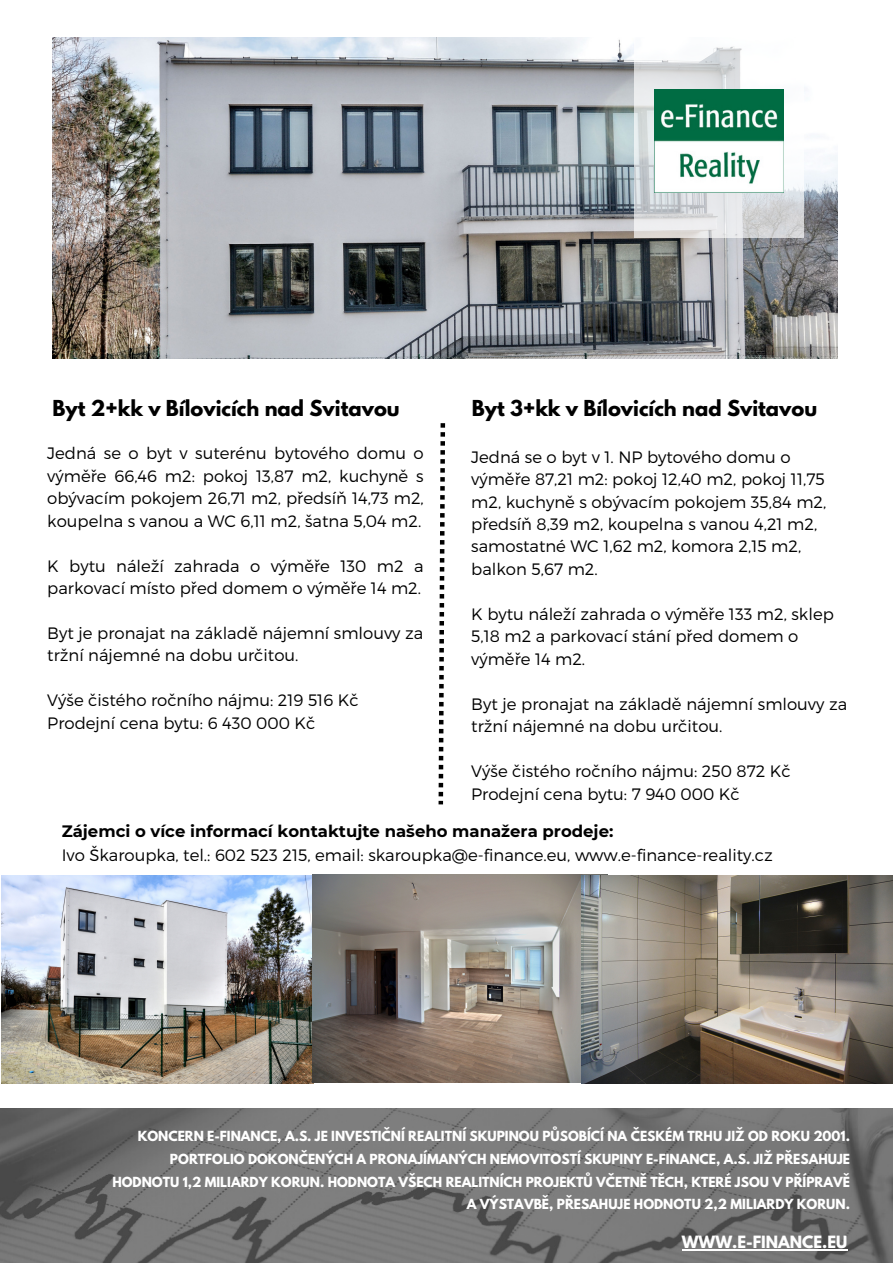
<style>
.page{position:relative;width:893px;height:1264px;background:#fff}
.page>*{position:absolute;margin:0;border:0;box-sizing:border-box;transform-origin:0 0}
.t1{font:700 19.5px "League Spartan";color:#000}
.t2{font:300 16.5px/22.5px "Montserrat";color:#000}
.t3{font:700 16.5px "Montserrat";color:#000}
.t4{font:700 15px "League Spartan";color:#fff}
.t5{font:700 12.3px/22.6px "League Spartan";color:#fff;text-align:right}
</style>
<div class="page">
<img style="left:53px;top:38px;width:784px;height:320px">
<img style="left:0;top:1108px;width:892px;height:154px">
<svg style="left:634px;top:38px;width:169px;height:199px"></svg>
<img style="left:655px;top:89px;width:128px;height:104px">
<svg style="left:438px;top:423px;width:7px;height:381px"></svg>
<img style="left:2px;top:874px;width:605px;height:209px">
<img style="left:581px;top:875px;width:311px;height:208px">
<hr style="left:681px;top:1248px;width:166px;height:2px;background:#fff">
<p class="t1" style="left:52px;top:398px;width:349px">Byt 2+kk v Bílovicích nad Svitavou</p>
<p class="t2" style="left:47px;top:441px;width:378px;text-align:justify">Jedná se o byt v suterénu bytového domu o výměře 66,46 m2: pokoj 13,87 m2, kuchyně s obývacím pokojem 26,71 m2, předsíň 14,73 m2, koupelna s vanou a WC 6,11 m2, šatna 5,04 m2.</p>
<p class="t2" style="left:47px;top:553px;width:378px">K bytu náleží zahrada o výměře 130 m2 a parkovací místo před domem o výměře 14 m2.</p>
<p class="t2" style="left:47px;top:621px;width:377px">Byt je pronajat na základě nájemní smlouvy za tržní nájemné na dobu určitou.</p>
<p class="t2" style="left:47px;top:688px;width:313px">Výše čistého ročního nájmu: 219 516 Kč<br>Prodejní cena bytu: 6 430 000 Kč</p>
<p class="t1" style="left:471px;top:398px;width:347px">Byt 3+kk v Bílovicích nad Svitavou</p>
<p class="t2" style="left:471px;top:444px;width:356px">Jedná se o byt v 1. NP bytového domu o výměře 87,21 m2: pokoj 12,40 m2, pokoj 11,75 m2, kuchyně s obývacím pokojem 35,84 m2, předsíň 8,39 m2, koupelna s vanou 4,21 m2, samostatné WC 1,62 m2, komora 2,15 m2, balkon 5,67 m2.</p>
<p class="t2" style="left:471px;top:602px;width:364px">K bytu náleží zahrada o výměře 133 m2, sklep<br>5,18 m2 a parkovací stání před domem o výměře 14 m2.</p>
<p class="t2" style="left:471px;top:692px;width:377px">Byt je pronajat na základě nájemní smlouvy za tržní nájemné na dobu určitou.</p>
<p class="t2" style="left:471px;top:759px;width:321px">Výše čistého ročního nájmu: 250 872 Kč<br>Prodejní cena bytu: 7 940 000 Kč</p>
<p class="t3" style="left:62px;top:821px;width:553px">Zájemci o více informací kontaktujte našeho manažera prodeje:</p>
<p class="t2" style="left:62px;top:843px;width:712px">Ivo Škaroupka, tel.: 602 523 215, email: skaroupka@e-finance.eu, www.e-finance-reality.cz</p>
<p class="t5" style="left:112px;top:1126px;width:739px">KONCERN E-FINANCE, A.S. JE INVESTIČNÍ REALITNÍ SKUPINOU PŮSOBÍCÍ NA ČESKÉM TRHU JIŽ OD ROKU 2001.<br>PORTFOLIO DOKONČENÝCH A PRONAJÍMANÝCH NEMOVITOSTÍ SKUPINY E-FINANCE, A.S. JIŽ PŘESAHUJE HODNOTU 1,2 MILIARDY KORUN. HODNOTA VŠECH REALITNÍCH PROJEKTŮ VČETNĚ TĚCH, KTERÉ JSOU V PŘÍPRAVĚ A VÝSTAVBĚ, PŘESAHUJE HODNOTU 2,2 MILIARDY KORUN.</p>
<p class="t4" style="left:681px;top:1234px;width:167px">WWW.E-FINANCE.EU</p>
</div>
